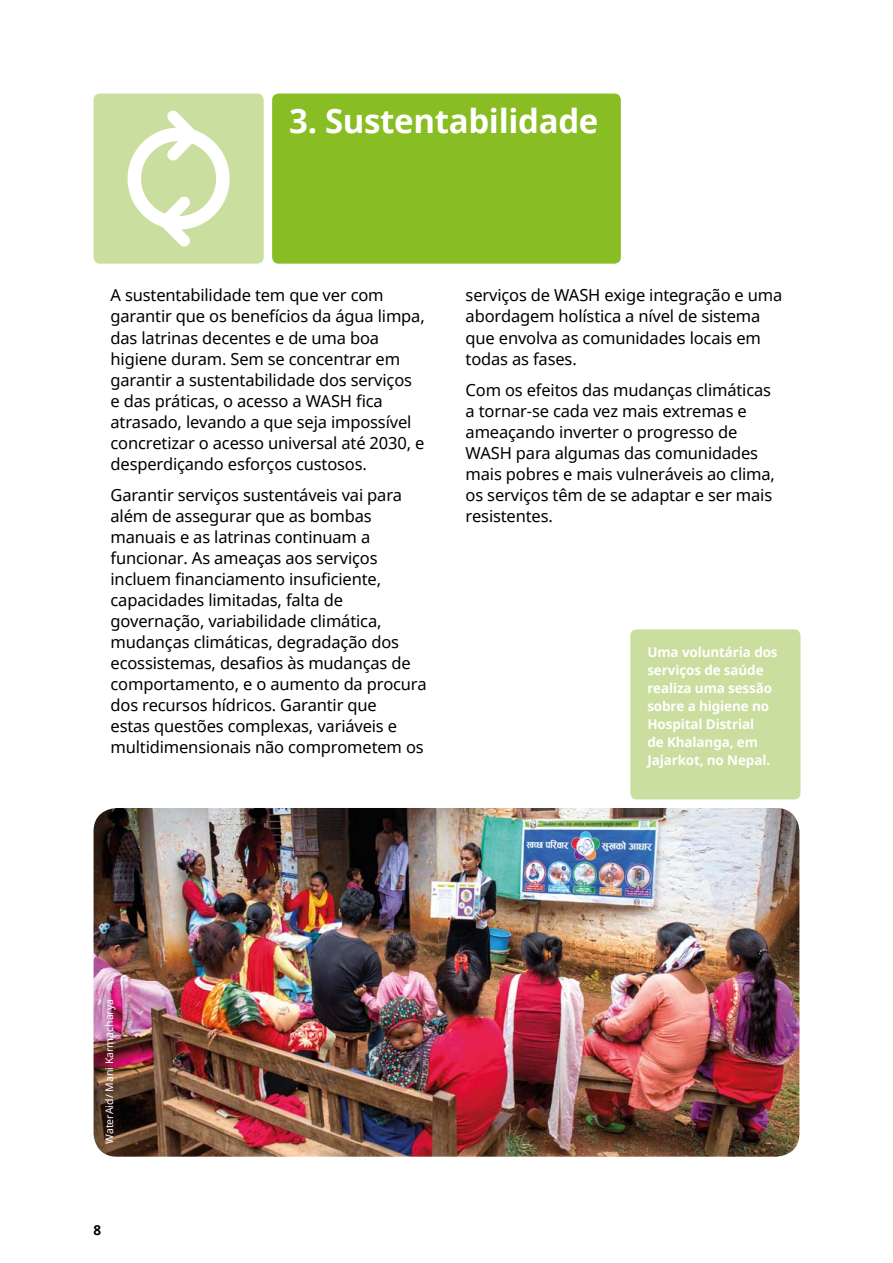
<style>
.page{position:relative;width:893px;height:1263px;background:#fff}
.page>*{position:absolute;margin:0;border:0;box-sizing:border-box;transform-origin:0 0}
._26pt_Noto_head_whit{font:700 33px "Noto Sans";letter-spacing:-.01em;color:#fff}
.FR_PT_SP_SDG_10_5pt{font:16.5px/21px "Noto Sans";letter-spacing:-.01em;color:#000}
._9pt_Noto_caption_wh{font:700 13.5px/18px "Noto Sans";letter-spacing:-.01em;color:#fff}
.t1{font:700 13.5px "Noto Sans";color:#000}
.t2{font:10.5px "Noto Sans";color:#fff}
</style>
<div class="page">
<div style="left:272px;top:94px;width:349px;height:170px;background:#89bd24;border-radius:6px"></div>
<div style="left:630px;top:629px;width:170px;height:170px;background:#cade9f;border-radius:6px"></div>
<img style="left:94px;top:808px;width:705px;height:349px">
<div style="left:94px;top:94px;width:170px;height:170px;background:#cade9f;border-radius:6px"></div>
<div style="left:128px;top:128px;width:102px;height:102px;border:14px solid #fff;border-radius:50%"></div>
<svg style="left:167px;top:110px;width:33px;height:51px"></svg>
<svg style="left:157px;top:196px;width:34px;height:51px"></svg>
<p class="_26pt_Noto_head_whit" style="left:289px;top:98px;width:311px">3. Sustentabilidade</p>
<p class="FR_PT_SP_SDG_10_5pt" style="left:111px;top:285px;width:316px">A sustentabilidade tem que ver com garantir que os benefícios da água limpa, das latrinas decentes e de uma boa higiene duram. Sem se concentrar em garantir a sustentabilidade dos serviços e das práticas, o acesso a WASH fica atrasado, levando a que seja impossível concretizar o acesso universal até 2030, e desperdiçando esforços custosos.</p>
<p class="FR_PT_SP_SDG_10_5pt" style="left:111px;top:484px;width:318px">Garantir serviços sustentáveis vai para além de assegurar que as bombas manuais e as latrinas continuam a funcionar. As ameaças aos serviços incluem financiamento insuficiente, capacidades limitadas, falta de governação, variabilidade climática, mudanças climáticas, degradação dos ecossistemas, desafios às mudanças de comportamento, e o aumento da procura dos recursos hídricos. Garantir que<br>estas questões complexas, variáveis e multidimensionais não comprometem os</p>
<p class="FR_PT_SP_SDG_10_5pt" style="left:466px;top:285px;width:318px">serviços de WASH exige integração e uma abordagem holística a nível de sistema que envolva as comunidades locais em todas as fases.</p>
<p class="FR_PT_SP_SDG_10_5pt" style="left:466px;top:379px;width:311px">Com os efeitos das mudanças climáticas a tornar-se cada vez mais extremas e ameaçando inverter o progresso de WASH para algumas das comunidades mais pobres e mais vulneráveis ao clima, os serviços têm de se adaptar e ser mais resistentes.</p>
<p class="_9pt_Noto_caption_wh" style="left:647px;top:642px;width:132px">Uma voluntária dos serviços de saúde realiza uma sessão sobre a higiene no<br>Hospital Distrial<br>de Khalanga, em<br>Jajarkot, no Nepal.</p>
<p class="t2" style="left:102px;top:1144px;width:146px;rotate:-90deg">WaterAid/ Mani Karmacharya</p>
<p class="t1" style="left:94px;top:1220px;width:9px">8</p>
</div>
